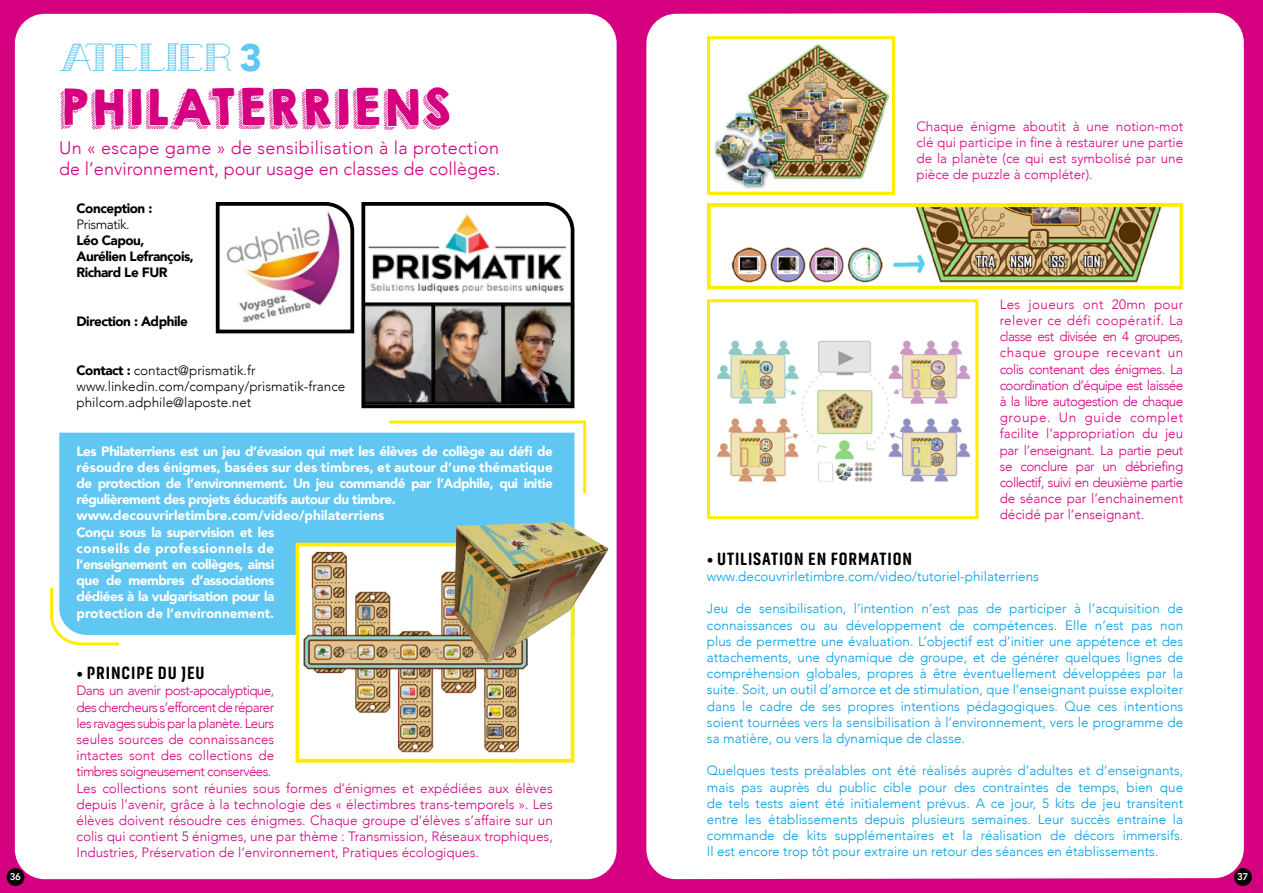
<style>
.page{position:relative;width:1263px;height:893px;background:#d5007f}
.page>*{position:absolute;margin:0;border:0;box-sizing:border-box;transform-origin:0 0}
.t1{font:45px "KGHAPPY";letter-spacing:.02em;color:#d5007f}
.t2{font:30.3px "Urbane Cuisine";letter-spacing:-.055em;color:#60c6f2}
.t3{font:300 18px/21.6px "Avenir";color:#d5007f}
.t4{font:800 18px "Akhand Soft";letter-spacing:.05em;color:#000}
.t5{font:300 13.5px/16.2px "Avenir";color:#d5007f;text-align:justify}
.t6{font:300 13.5px/16.2px "Avenir";color:#009fe3;text-align:justify}
.t7{font:900 13.5px/16.2px "Avenir";letter-spacing:-.035em;color:#fff}
.t8{font:300 13.5px/16.2px "Avenir";color:#000}
.t9{font:900 13.5px/16.2px "Avenir";letter-spacing:-.035em;color:#000}
.t10{font:300 13.5px "Avenir";letter-spacing:-.035em;color:#000}
.t11{font:800 9.75px "Avenir";color:#fff}
.s1{font-family:"Avenir";font-weight:900;font-size:38.1px}
.s2{font-weight:900}
.s3{font-family:"Avenir";font-weight:300;font-size:13.5px}
</style>
<div class="page">
<div style="left:15px;top:14px;width:602px;height:865px;background:#fff;border-radius:30px"></div>
<div style="left:646px;top:13px;width:598px;height:866px;background:#fff"></div>
<div style="left:7px;top:868px;width:17px;height:18px;background:#000;border-radius:50%"></div>
<div style="left:1234px;top:868px;width:18px;height:18px;background:#000;border-radius:50%"></div>
<img style="left:361px;top:202px;width:214px;height:207px">
<div style="left:59px;top:433px;width:515px;height:202px;background:#60c6f2"></div>
<svg style="left:386px;top:420px;width:201px;height:76px;background:#82d1e7"></svg>
<svg style="left:50px;top:585px;width:72px;height:61px"></svg>
<img style="left:301px;top:548px;width:227px;height:205px">
<div style="left:296px;top:543px;width:278px;height:220px;border:4px solid #ffed00"></div>
<svg style="left:215px;top:202px;width:140px;height:132px"></svg>
<img style="left:711px;top:40px;width:180px;height:151px">
<div style="left:707px;top:36px;width:188px;height:159px;border:3px solid #ffed00"></div>
<img style="left:725px;top:208px;width:443px;height:76px">
<div style="left:707px;top:203px;width:476px;height:86px;border:4px solid #ffed00"></div>
<img style="left:711px;top:334px;width:263px;height:152px">
<div style="left:707px;top:299px;width:271px;height:220px;border:3px solid #ffed00"></div>
<img style="left:454px;top:522px;width:155px;height:141px">
<h2 class="t2" style="left:59px;top:36px;width:204px">ATELIER <span class="s1">3</span></h2>
<h1 class="t1" style="left:59px;top:72px;width:393px">PHILATERRIENS</h1>
<h3 class="t3" style="left:59px;top:137px;width:443px">Un « escape game » de sensibilisation à la protection de l’environnement, pour usage en classes de collèges.</h3>
<p class="t9" style="left:77px;top:199px;width:77px">Conception :</p>
<p class="t10" style="left:77px;top:216px;width:55px">Prismatik.</p>
<p class="t9" style="left:77px;top:232px;width:119px">Léo Capou,<br>Aurélien Lefrançois,<br>Richard Le FUR</p>
<p class="t9" style="left:77px;top:313px;width:113px">Direction : Adphile</p>
<p class="t8" style="left:77px;top:362px;width:270px"><span class="s2">Contact :</span> contact@prismatik.fr www.linkedin.com/company/prismatik-france philcom.adphile@laposte.net</p>
<p class="t7" style="left:77px;top:442px;width:478px">Les Philaterriens est un jeu d’évasion qui met les élèves de collège au défi de résoudre des énigmes, basées sur des timbres, et autour d’une thématique de protection de l’environnement. Un jeu commandé par l’Adphile, qui initie régulièrement des projets éducatifs autour du timbre. www.decouvrirletimbre.com/video/philaterriens<br>Conçu sous la supervision et les<br>conseils de professionnels de<br>l’enseignement en collèges, ainsi<br>que de membres d’associations<br>dédiées à la vulgarisation pour la<br>protection de l’environnement.</p>
<h3 class="t4" style="left:77px;top:663px;width:129px"><span class="s3">•</span> PRINCIPE DU JEU</h3>
<p class="t5" style="left:77px;top:683px;width:478px;text-align:left">Dans un avenir post-apocalyptique,<br>des chercheurs s’efforcent de réparer<br>les ravages subis par la planète. Leurs<br>seules sources de connaissances<br>intactes sont des collections de<br>timbres soigneusement conservées.<br>Les collections sont réunies sous formes d’énigmes et expédiées aux élèves depuis l’avenir, grâce à la technologie des « électimbres trans-temporels ». Les élèves doivent résoudre ces énigmes. Chaque groupe d’élèves s’affaire sur un colis qui contient 5 énigmes, une par thème : Transmission, Réseaux trophiques, Industries, Préservation de l’environnement, Pratiques écologiques.</p>
<p class="t5" style="left:916px;top:118px;width:268px">Chaque énigme aboutit à une notion-mot clé qui participe in fine à restaurer une partie de la planète (ce qui est symbolisé par une pièce de puzzle à compléter).</p>
<p class="t5" style="left:1000px;top:296px;width:185px">Les joueurs ont 20mn pour relever ce défi coopératif. La classe est divisée en 4 groupes, chaque groupe recevant un colis contenant des énigmes. La coordination d’équipe est laissée à la libre autogestion de chaque groupe. Un guide complet facilite l’appropriation du jeu par l’enseignant. La partie peut se conclure par un débriefing collectif, suivi en deuxième partie de séance par l’enchainement décidé par l’enseignant.</p>
<h3 class="t4" style="left:707px;top:549px;width:207px"><span class="s3">•</span> UTILISATION EN FORMATION</h3>
<p class="t6" style="left:707px;top:568px;width:334px">www.decouvrirletimbre.com/video/tutoriel-philaterriens</p>
<p class="t6" style="left:707px;top:601px;width:478px">Jeu de sensibilisation, l’intention n’est pas de participer à l’acquisition de connaissances ou au développement de compétences. Elle n’est pas non plus de permettre une évaluation. L’objectif est d’initier une appétence et des attachements, une dynamique de groupe, et de générer quelques lignes de compréhension globales, propres à être éventuellement développées par la suite. Soit, un outil d’amorce et de stimulation, que l’enseignant puisse exploiter dans le cadre de ses propres intentions pédagogiques. Que ces intentions soient tournées vers la sensibilisation à l’environnement, vers le programme de sa matière, ou vers la dynamique de classe.</p>
<p class="t6" style="left:707px;top:763px;width:478px">Quelques tests préalables ont été réalisés auprès d’adultes et d’enseignants, mais pas auprès du public cible pour des contraintes de temps, bien que de tels tests aient été initialement prévus. A ce jour, 5 kits de jeu transitent entre les établissements depuis plusieurs semaines. Leur succès entraine la commande de kits supplémentaires et la réalisation de décors immersifs.<br>Il est encore trop tôt pour extraire un retour des séances en établissements.</p>
<p class="t11" style="left:10px;top:869px;width:13px">36</p>
<p class="t11" style="left:1237px;top:869px;width:13px">37</p>
</div>
